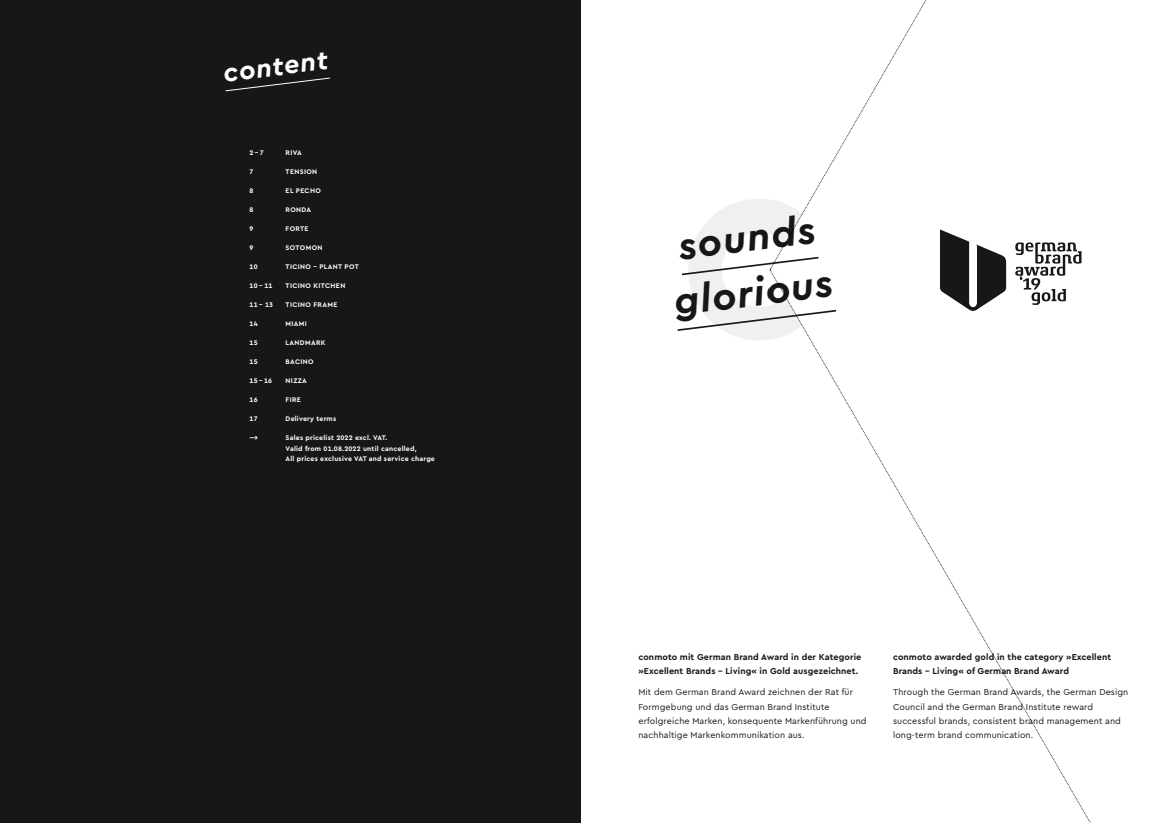
<style>
.page{position:relative;width:1163px;height:823px;background:#fff}
.page>*{position:absolute;margin:0;border:0;box-sizing:border-box;transform-origin:0 0}
.t1{font:italic 700 39.7px/54.7px "Cera PRO";color:#181716}
.t2{font:italic 700 27px "Cera PRO";color:#fff}
.t3{font:9px/14.2px "Cera PRO";letter-spacing:.01em;color:#181716}
.t4{font:700 9px/14.2px "Cera PRO";letter-spacing:.01em;color:#181716}
.t5{font:700 7px/10.6px "Cera PRO";letter-spacing:.03em;color:#fff}
.t6{font:700 7px "Cera PRO";letter-spacing:.05em;color:#fff}
</style>
<div class="page">
<div style="left:0;top:0;width:581px;height:822px;background:#181716"></div>
<svg style="left:225px;top:77px;width:105px;height:15px"></svg>
<svg style="left:810px;top:269px;width:281px;height:553px"></svg>
<svg style="left:677px;top:198px;width:160px;height:142px"></svg>
<svg style="left:939px;top:229px;width:66px;height:82px"></svg>
<svg style="left:1015px;top:242px;width:66px;height:63px"></svg>
<h2 class="t2" style="left:221px;top:55px;width:107px;rotate:-7deg">content</h2>
<p class="t5" style="left:249px;top:147px;width:16px">2 – 7</p>
<p class="t5" style="left:285px;top:147px;width:18px">RIVA</p>
<p class="t5" style="left:249px;top:166px;width:5px">7</p>
<p class="t6" style="left:285px;top:166px;width:33px">TENSION</p>
<p class="t5" style="left:249px;top:185px;width:5px">8</p>
<p class="t5" style="left:285px;top:185px;width:37px">EL PECHO</p>
<p class="t5" style="left:249px;top:204px;width:5px">8</p>
<p class="t5" style="left:285px;top:204px;width:27px">RONDA</p>
<p class="t5" style="left:249px;top:223px;width:5px">9</p>
<p class="t5" style="left:285px;top:223px;width:24px">FORTE</p>
<p class="t5" style="left:249px;top:242px;width:5px">9</p>
<p class="t6" style="left:285px;top:242px;width:38px">SOTOMON</p>
<p class="t5" style="left:249px;top:261px;width:10px">10</p>
<p class="t6" style="left:285px;top:261px;width:75px">TICINO – PLANT POT</p>
<p class="t5" style="left:249px;top:280px;width:24px">10 – 11</p>
<p class="t6" style="left:285px;top:280px;width:61px">TICINO KITCHEN</p>
<p class="t5" style="left:249px;top:299px;width:25px">11 – 13</p>
<p class="t6" style="left:285px;top:299px;width:53px">TICINO FRAME</p>
<p class="t5" style="left:249px;top:318px;width:10px">14</p>
<p class="t5" style="left:285px;top:318px;width:23px">MIAMI</p>
<p class="t5" style="left:249px;top:337px;width:10px">15</p>
<p class="t6" style="left:285px;top:337px;width:41px">LANDMARK</p>
<p class="t5" style="left:249px;top:356px;width:10px">15</p>
<p class="t5" style="left:285px;top:356px;width:30px">BACINO</p>
<p class="t5" style="left:249px;top:375px;width:24px">15 – 16</p>
<p class="t5" style="left:285px;top:375px;width:23px">NIZZA</p>
<p class="t5" style="left:249px;top:394px;width:10px">16</p>
<p class="t5" style="left:285px;top:394px;width:17px">FIRE</p>
<p class="t5" style="left:249px;top:413px;width:10px">17</p>
<p class="t5" style="left:285px;top:413px;width:52px">Delivery terms</p>
<p class="t5" style="left:249px;top:432px;width:10px">⟶</p>
<p class="t5" style="left:285px;top:432px;width:151px">Sales pricelist 2022 excl. VAT.<br>Valid from 01.08.2022 until cancelled,<br>All prices exclusive VAT and service charge</p>
<h1 class="t1" style="left:664px;top:219px;width:161px;rotate:-7deg">sounds glorious</h1>
<p class="t4" style="left:638px;top:649px;width:224px">conmoto mit German Brand Award in der Kategorie »Excellent Brands – Living« in Gold ausgezeichnet.</p>
<p class="t3" style="left:638px;top:684px;width:229px">Mit dem German Brand Award zeichnen der Rat für Formgebung und das German Brand Institute erfolgreiche Marken, konsequente Markenführung und nachhaltige Markenkommunikation aus.</p>
<p class="t4" style="left:892px;top:649px;width:219px">conmoto awarded gold in the category »Excellent<br>Brands - Living« of German Brand Award</p>
<p class="t3" style="left:892px;top:684px;width:237px">Through the German Brand Awards, the German Design Council and the German Brand Institute reward successful brands, consistent brand management and long-term brand communication.</p>
</div>
